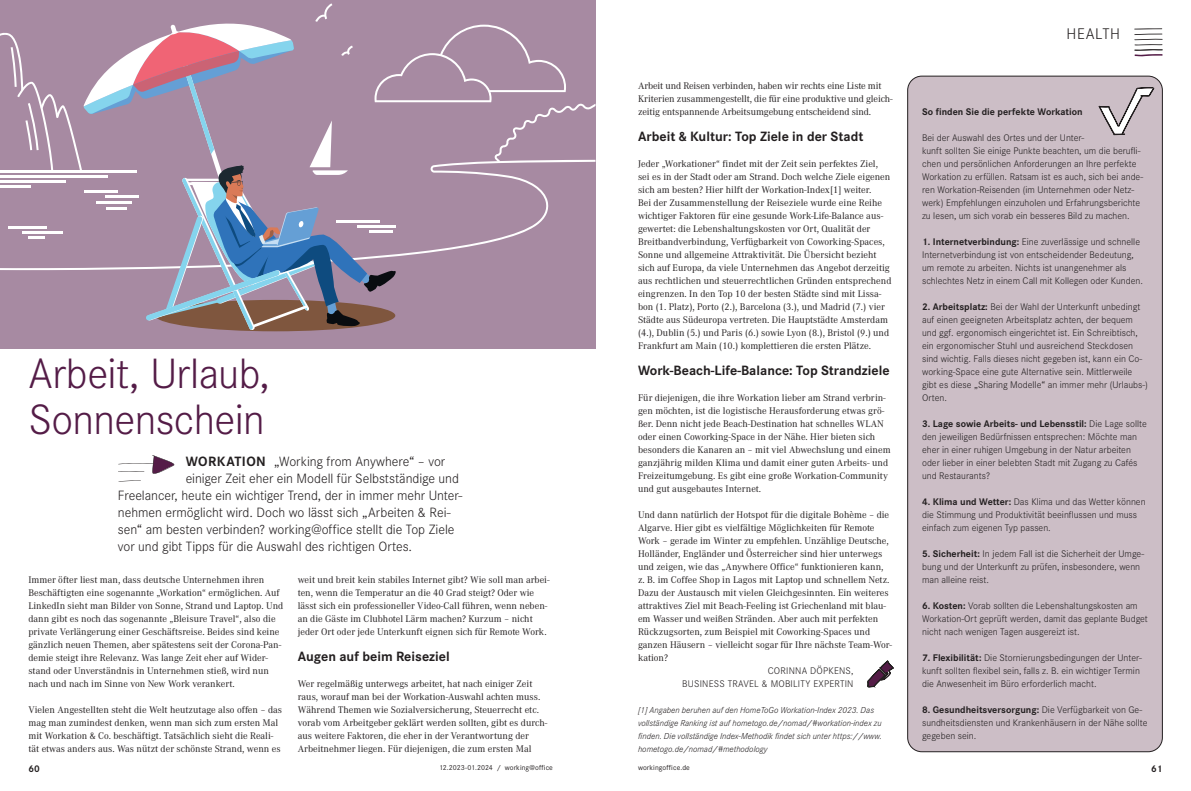
<style>
.page{position:relative;width:1191px;height:791px;background:#fff}
.page>*{position:absolute;margin:0;border:0;box-sizing:border-box;transform-origin:0 0}
.t1{font:300 44px/46px "Corporate S";letter-spacing:-.015em;color:#541c47}
.t2{font:300 16px "Corporate S";letter-spacing:.04em;color:#231f20}
.t3{font:300 14px "Corporate S";letter-spacing:-.005em;color:#231f20}
.t4{font:700 14px "Corporate S";color:#231f20}
.t5{font:10px/13px "Corporate A";color:#231f20}
.t6{font:300 10px/13px "Corporate S";color:#231f20}
.t7{font:300 10px/13px "Corporate S";letter-spacing:.02em;color:#231f20;text-align:right}
.t8{font:700 10px "Corporate S";color:#231f20}
.t9{font:italic 300 9px/13px "Corporate S";color:#231f20}
.t10{font:7.5px "Corporate S";letter-spacing:.015em;color:#231f20}
.t11{font:7.5px "Corporate S";letter-spacing:-.005em;color:#231f20}
.s1{font-weight:700}
</style>
<div class="page">
<svg style="left:1134px;top:28px;width:28px;height:28px"></svg>
<div style="left:0;top:0;width:595px;height:349px;background:#a78aa2"></div>
<svg style="left:0;top:3px;width:595px;height:327px"></svg>
<svg style="left:118px;top:455px;width:57px;height:27px"></svg>
<div style="left:907px;top:76px;width:255px;height:676px;background:#ccbec6;border-radius:14px"></div>
<div style="left:907px;top:76px;width:255px;height:676px;border:1px solid #231f20;border-radius:14px"></div>
<svg style="left:1099px;top:87px;width:54px;height:48px"></svg>
<svg style="left:867px;top:661px;width:26px;height:26px"></svg>
<h1 class="t1" style="left:28px;top:349px;width:243px">Arbeit, Urlaub,<br>Sonnenschein</h1>
<h3 class="t3" style="left:186px;top:452px;width:261px"><span class="s1">WORKATION</span> „Working from Anywhere“ – vor</h3>
<h3 class="t3" style="left:186px;top:469px;width:275px">einiger Zeit eher ein Modell für Selbstständige und</h3>
<h3 class="t3" style="left:118px;top:486px;width:346px">Freelancer, heute ein wichtiger Trend, der in immer mehr Unter-</h3>
<h3 class="t3" style="left:118px;top:503px;width:334px">nehmen ermöglicht wird. Doch wo lässt sich „Arbeiten &amp; Rei-</h3>
<h3 class="t3" style="left:118px;top:520px;width:338px">sen“ am besten verbinden? working@office stellt die Top Ziele</h3>
<h3 class="t3" style="left:118px;top:537px;width:296px">vor und gibt Tipps für die Auswahl des richtigen Ortes.</h3>
<p class="t5" style="left:28px;top:573px;width:256px">Immer öfter liest man, dass deutsche Unternehmen ihren Beschäftigten eine sogenannte „Workation“ ermöglichen. Auf LinkedIn sieht man Bilder von Sonne, Strand und Laptop. Und dann gibt es noch das sogenannte „Bleisure Travel“, also die private Verlängerung einer Geschäftsreise. Beides sind keine gänzlich neuen Themen, aber spätestens seit der Corona-Pan&shy;demie steigt ihre Relevanz. Was lange Zeit eher auf Wider&shy;stand oder Unverständnis in Unternehmen stieß, wird nun nach und nach im Sinne von New Work verankert.</p>
<p class="t5" style="left:28px;top:703px;width:255px">Vielen Angestellten steht die Welt heutzutage also offen – das mag man zumindest denken, wenn man sich zum ersten Mal mit Workation &amp; Co. beschäftigt. Tatsächlich sieht die Reali&shy;tät etwas anders aus. Was nützt der schönste Strand, wenn es</p>
<p class="t5" style="left:298px;top:573px;width:253px">weit und breit kein stabiles Internet gibt? Wie soll man arbei&shy;ten, wenn die Temperatur an die 40 Grad steigt? Oder wie lässt sich ein professioneller Video-Call führen, wenn neben&shy;an die Gäste im Clubhotel Lärm machen? Kurzum – nicht jeder Ort oder jede Unterkunft eignen sich für Remote Work.</p>
<h3 class="t4" style="left:298px;top:647px;width:154px">Augen auf beim Reiseziel</h3>
<p class="t5" style="left:298px;top:677px;width:251px">Wer regelmäßig unterwegs arbeitet, hat nach einiger Zeit raus, worauf man bei der Workation-Auswahl achten muss.<br>Während Themen wie Sozialversicherung, Steuerrecht etc. vorab vom Arbeitgeber geklärt werden sollten, gibt es durch&shy;aus weitere Faktoren, die eher in der Verantwortung der Arbeitnehmer liegen. Für diejenigen, die zum ersten Mal</p>
<p class="t5" style="left:638px;top:79px;width:256px">Arbeit und Reisen verbinden, haben wir rechts eine Liste mit<br>Kriterien zusammengestellt, die für eine produktive und gleich&shy;zeitig entspannende Arbeitsumgebung entscheidend sind.</p>
<h3 class="t4" style="left:638px;top:127px;width:227px">Arbeit &amp; Kultur: Top Ziele in der Stadt</h3>
<p class="t5" style="left:638px;top:157px;width:255px">Jeder „Workationer“ findet mit der Zeit sein perfektes Ziel, sei es in der Stadt oder am Strand. Doch welche Ziele eigenen sich am besten? Hier hilft der Workation-Index[1] weiter.<br>Bei der Zusammenstellung der Reiseziele wurde eine Reihe wichtiger Faktoren für eine gesunde Work-Life-Balance aus&shy;gewertet: die Lebenshaltungskosten vor Ort, Qualität der Breitbandverbindung, Verfügbarkeit von Coworking-Spaces, Sonne und allgemeine Attraktivität. Die Übersicht bezieht sich auf Europa, da viele Unternehmen das Angebot derzeitig aus rechtlichen und steuerrechtlichen Gründen entsprechend eingrenzen. In den Top 10 der besten Städte sind mit Lissa&shy;bon (1. Platz), Porto (2.), Barcelona (3.), und Madrid (7.) vier Städte aus Südeuropa vertreten. Die Hauptstädte Amsterdam (4.), Dublin (5.) und Paris (6.) sowie Lyon (8.), Bristol (9.) und Frankfurt am Main (10.) komplettieren die ersten Plätze.</p>
<h3 class="t4" style="left:638px;top:361px;width:253px">Work-Beach-Life-Balance: Top Strandziele</h3>
<p class="t5" style="left:638px;top:391px;width:254px">Für diejenigen, die ihre Workation lieber am Strand verbrin&shy;gen möchten, ist die logistische Herausforderung etwas grö&shy;ßer. Denn nicht jede Beach-Destination hat schnelles WLAN oder einen Coworking-Space in der Nähe. Hier bieten sich besonders die Kanaren an – mit viel Abwechslung und einem ganzjährig milden Klima und damit einer guten Arbeits- und Freizeitumgebung. Es gibt eine große Workation-Community und gut ausgebautes Internet.</p>
<p class="t5" style="left:638px;top:508px;width:255px">Und dann natürlich der Hotspot für die digitale Bohème – die Algarve. Hier gibt es vielfältige Möglichkeiten für Remote Work – gerade im Winter zu empfehlen. Unzählige Deutsche, Holländer, Engländer und Österreicher sind hier unterwegs und zeigen, wie das „Anywhere Office“ funktionieren kann, z. B. im Coffee Shop in Lagos mit Laptop und schnellem Netz.<br>Dazu der Austausch mit vielen Gleichgesinnten. Ein weiteres attraktives Ziel mit Beach-Feeling ist Griechenland mit blau&shy;em Wasser und weißen Stränden. Aber auch mit perfekten Rückzugsorten, zum Beispiel mit Coworking-Spaces und ganzen Häusern – vielleicht sogar für Ihre nächste Team-Wor&shy;kation?</p>
<p class="t7" style="left:682px;top:664px;width:173px">CORINNA DÖPKENS,<br>BUSINESS TRAVEL &amp; MOBILITY EXPERTIN</p>
<p class="t9" style="left:638px;top:703px;width:246px">[1] Angaben beruhen auf den HomeToGo Workation-Index 2023. Das vollständige Ranking ist auf hometogo.de/nomad/#workation-index zu finden. Die vollständige Index-Methodik findet sich unter https://www. hometogo.de/nomad/#methodology</p>
<h2 class="t2" style="left:1066px;top:23px;width:55px">HEALTH</h2>
<p class="t8" style="left:922px;top:105px;width:162px">So finden Sie die perfekte Workation</p>
<p class="t6" style="left:922px;top:131px;width:222px">Bei der Auswahl des Ortes und der Unter-<br>kunft sollten Sie einige Punkte beachten, um die berufli&shy;chen und persönlichen Anforderungen an Ihre perfekte Workation zu erfüllen. Ratsam ist es auch, sich bei ande&shy;ren Workation-Reisenden (im Unternehmen oder Netz&shy;werk) Empfehlungen einzuholen und Erfahrungsberichte zu lesen, um sich vorab ein besseres Bild zu machen.</p>
<p class="t6" style="left:922px;top:235px;width:222px"><span class="s1">1. Internetverbindung:</span> Eine zuverlässige und schnelle Internetverbindung ist von entscheidender Bedeutung, um remote zu arbeiten. Nichts ist unangenehmer als schlechtes Netz in einem Call mit Kollegen oder Kunden.</p>
<p class="t6" style="left:922px;top:300px;width:227px"><span class="s1">2. Arbeitsplatz:</span> Bei der Wahl der Unterkunft unbedingt auf einen geeigneten Arbeitsplatz achten, der bequem und ggf. ergonomisch eingerichtet ist. Ein Schreibtisch, ein ergonomischer Stuhl und ausreichend Steckdosen sind wichtig. Falls dieses nicht gegeben ist, kann ein Co&shy;working-Space eine gute Alternative sein. Mittlerweile gibt es diese „Sharing Modelle“ an immer mehr (Urlaubs-)<br>Orten.</p>
<p class="t6" style="left:922px;top:417px;width:226px"><span class="s1">3. Lage sowie Arbeits- und Lebensstil:</span> Die Lage sollte den jeweiligen Bedürfnissen entsprechen: Möchte man eher in einer ruhigen Umgebung in der Natur arbeiten oder lieber in einer belebten Stadt mit Zugang zu Cafés und Restaurants?</p>
<p class="t6" style="left:922px;top:495px;width:225px"><span class="s1">4. Klima und Wetter:</span> Das Klima und das Wetter können die Stimmung und Produktivität beeinflussen und muss einfach zum eigenen Typ passen.</p>
<p class="t6" style="left:922px;top:547px;width:223px"><span class="s1">5. Sicherheit:</span> In jedem Fall ist die Sicherheit der Umge&shy;bung und der Unterkunft zu prüfen, insbesondere, wenn man alleine reist.</p>
<p class="t6" style="left:922px;top:599px;width:227px"><span class="s1">6. Kosten:</span> Vorab sollten die Lebenshaltungskosten am<br>Workation-Ort geprüft werden, damit das geplante Budget nicht nach wenigen Tagen ausgereizt ist.</p>
<p class="t6" style="left:922px;top:651px;width:221px"><span class="s1">7. Flexibilität:</span> Die Stornierungsbedingungen der Unter&shy;kunft sollten flexibel sein, falls z. B. ein wichtiger Termin die Anwesenheit im Büro erforderlich macht.</p>
<p class="t6" style="left:922px;top:703px;width:227px"><span class="s1">8. Gesundheitsversorgung:</span> Die Verfügbarkeit von Ge&shy;sundheitsdiensten und Krankenhäusern in der Nähe sollte gegeben sein.</p>
<p class="t8" style="left:28px;top:762px;width:13px">60</p>
<p class="t11" style="left:439px;top:763px;width:55px">12.2023-01.2024</p>
<p class="t10" style="left:638px;top:763px;width:53px">workingoffice.de</p>
<p class="t8" style="left:1151px;top:762px;width:13px">61</p>
<p class="t10" style="left:497px;top:763px;width:58px">/ working@office</p>
</div>
